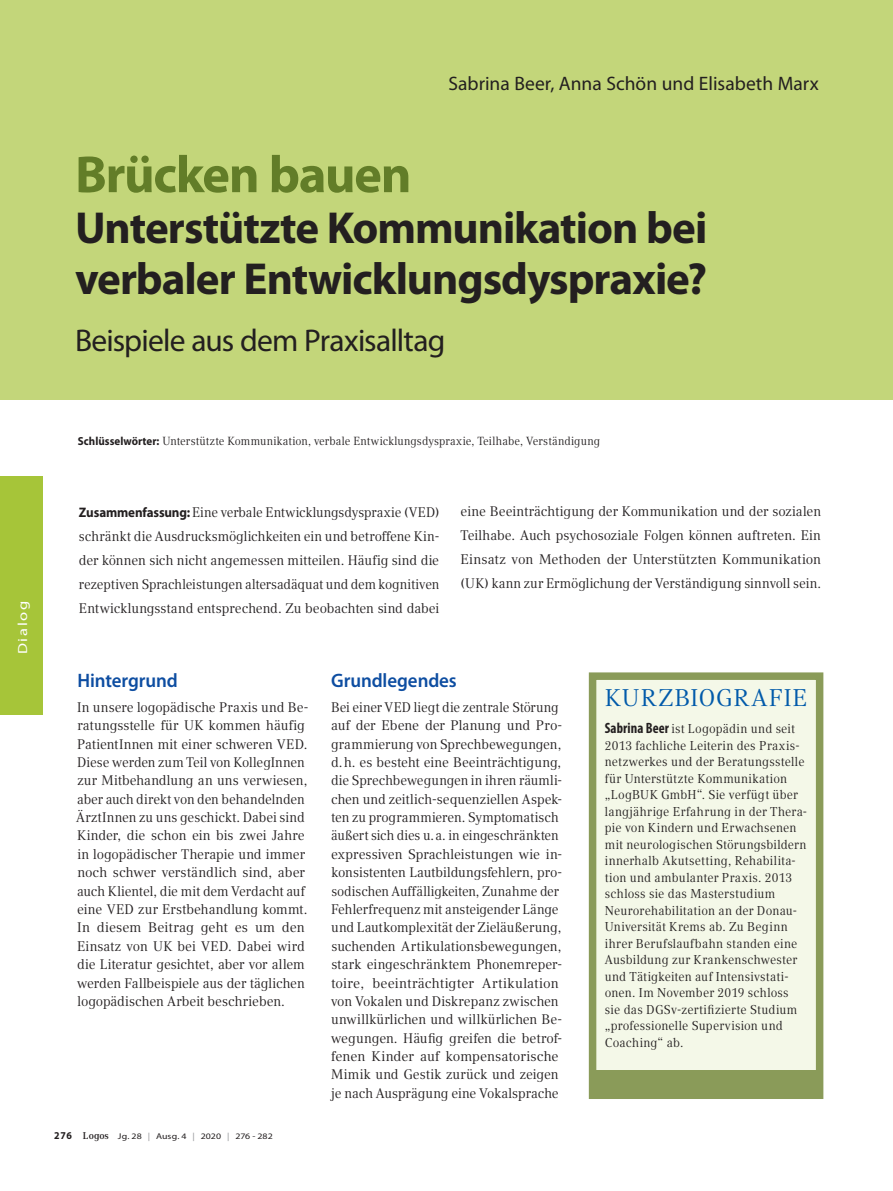
<style>
.page{position:relative;width:893px;height:1191px;background:#fff}
.page>*{position:absolute;margin:0;border:0;box-sizing:border-box;transform-origin:0 0}
.t1{font:700 52.5px "Myriad Pro";letter-spacing:-.025em;color:#627d28}
.t2{font:700 45px/51px "Myriad Pro";letter-spacing:-.025em;color:#231f20}
.t3{font:31.5px "Myriad Pro";letter-spacing:-.025em;color:#231f20}
.t4{font:24px "Compatil Text LT Pro";letter-spacing:.045em;color:#015aaa}
.t5{font:19.5px "Myriad Pro";letter-spacing:.005em;color:#231f20}
.t6{font:600 19.5px "Myriad Pro";letter-spacing:-.005em;color:#0d4da1}
.t7{font:13.8px/18.3px "Compatil Text LT Pro";letter-spacing:-.005em;color:#231f20;scale:.95 1}
.t8{font:13.8px/18.5px "Compatil Text LT Pro";letter-spacing:-.005em;color:#231f20}
.t9{font:13.2px "Myriad Pro";letter-spacing:.105em;color:#fff;scale:1.25 1}
.t10{font:12.75px/16.5px "Compatil Text LT Pro";letter-spacing:.015em;color:#231f20;scale:.95 1}
.t11{font:11.7px "Compatil Text LT Pro";letter-spacing:.01em;color:#231f20;scale:.94 1}
.t12{font:8.4px "Myriad Pro";letter-spacing:.005em;color:#231f20;scale:1.18 1}
.s1{font-family:"Myriad Pro";font-weight:700}
.s2{font-weight:700;font-size:10.5px}
.s3{font-family:"Compatil Text LT Pro";font-weight:700;font-size:9.75px}
.s4{color:#939598}
.s5{font-family:"Myriad Pro";font-weight:700;font-stretch:condensed;font-size:15px}
</style>
<div class="page">
<div style="left:0;top:476px;width:43px;height:238px;background:#a6c539"></div>
<div style="left:0;top:0;width:893px;height:400px;background:#c3d67a"></div>
<div style="left:593px;top:676px;width:227px;height:419px;background:#f4f8e8"></div>
<div style="left:589px;top:672px;width:234px;height:427px;border:8px solid #8a9b59"></div>
<div style="left:594px;top:1070px;width:224px;height:23px;background:#8a9b59"></div>
<h3 class="t5" style="left:448px;top:72px;width:372px">Sabrina Beer, Anna Schön und Elisabeth Marx</h3>
<h1 class="t1" style="left:75px;top:140px;width:338px">Brücken bauen</h1>
<h2 class="t2" style="left:75px;top:201px;width:634px">Unterstützte Kommunikation bei verbaler Entwicklungsdyspraxie?</h2>
<h3 class="t3" style="left:75px;top:321px;width:372px">Beispiele aus dem Praxisalltag</h3>
<p class="t9" style="left:15px;top:654px;width:45px;rotate:-90deg">Dialog</p>
<p class="t11" style="left:78px;top:433px;width:557px"><span class="s1">Schlüsselwörter:</span> Unterstützte Kommunikation, verbale Entwicklungsdyspraxie, Teilhabe, Verständigung</p>
<p class="t7" style="left:79px;top:500px;width:381px;line-height:24px;text-align:justify"><span class="s1">Zusammenfassung:</span> Eine verbale Entwicklungsdyspraxie (VED) schränkt die Ausdrucksmöglichkeiten ein und betroffene Kin&shy;der können sich nicht angemessen mitteilen. Häufig sind die rezeptiven Sprachleistungen altersadäquat und dem kognitiven Entwicklungsstand entsprechend. Zu beobachten sind dabei</p>
<p class="t8" style="left:461px;top:500px;width:362px;line-height:24px;text-align:justify">eine Beeinträchtigung der Kommunikation und der sozialen Teilhabe. Auch psychosoziale Folgen können auftreten. Ein Einsatz von Methoden der Unterstützten Kommunikation (UK) kann zur Ermöglichung der Verständigung sinnvoll sein.</p>
<h3 class="t6" style="left:77px;top:668px;width:102px">Hintergrund</h3>
<p class="t8" style="left:76px;top:698px;width:234px">In unsere logopädische Praxis und Be&shy;ratungsstelle für UK kommen häufig PatientInnen mit einer schweren VED.<br>Diese werden zum Teil von KollegInnen zur Mitbehandlung an uns verwiesen, aber auch direkt von den behandelnden ÄrztInnen zu uns geschickt. Dabei sind Kinder, die schon ein bis zwei Jahre in logopädischer Therapie und immer noch schwer verständlich sind, aber auch Klientel, die mit dem Verdacht auf eine VED zur Erstbehandlung kommt.<br>In diesem Beitrag geht es um den Einsatz von UK bei VED. Dabei wird die Literatur gesichtet, aber vor allem werden Fallbeispiele aus der täglichen logopädischen Arbeit beschrieben.</p>
<p class="t12" style="left:54px;top:1131px;width:187px"><span class="s2">276</span> <span class="s3">Logos</span> Jg. 28 <span class="s4">|</span> Ausg. 4 <span class="s4">|</span> 2020 <span class="s4">|</span> 276 - 282</p>
<h3 class="t6" style="left:331px;top:668px;width:127px">Grundlegendes</h3>
<p class="t7" style="left:331px;top:698px;width:245px">Bei einer VED liegt die zentrale Störung auf der Ebene der Planung und Pro&shy;grammierung von Sprechbewegungen, d.h. es besteht eine Beeinträchtigung, die Sprechbewegungen in ihren räumli&shy;chen und zeitlich-sequenziellen Aspek&shy;ten zu programmieren. Symptomatisch äußert sich dies u.a. in eingeschränkten expressiven Sprachleistungen wie in&shy;konsistenten Lautbildungsfehlern, pro&shy;sodischen Auffälligkeiten, Zunahme der Fehlerfrequenz mit ansteigender Länge und Lautkomplexität der Zieläußerung, suchenden Artikulationsbewegungen, stark eingeschränktem Phonemreper&shy;toire, beeinträchtigter Artikulation von Vokalen und Diskrepanz zwischen unwillkürlichen und willkürlichen Be&shy;wegungen. Häufig greifen die betrof&shy;fenen Kinder auf kompensatorische Mimik und Gestik zurück und zeigen je nach Ausprägung eine Vokalsprache</p>
<h3 class="t4" style="left:605px;top:684px;width:204px">KURZBIOGRAFIE</h3>
<p class="t10" style="left:605px;top:721px;width:214px"><span class="s5">Sabrina Beer</span> ist Logopädin und seit 2013 fachliche Leiterin des Praxis&shy;netzwerkes und der Beratungsstelle für Unterstützte Kommunikation „LogBUK GmbH“. Sie verfügt über langjährige Erfahrung in der Thera&shy;pie von Kindern und Erwachsenen mit neurologischen Störungsbildern innerhalb Akutsetting, Rehabilita&shy;tion und ambulanter Praxis. 2013 schloss sie das Masterstudium Neurorehabilitation an der Donau-Universität Krems ab. Zu Beginn ihrer Berufslaufbahn standen eine Ausbildung zur Krankenschwester und Tätigkeiten auf Intensivstati&shy;onen. Im November 2019 schloss sie das DGSv-zertifizierte Studium „professionelle Supervision und Coaching“ ab.</p>
</div>
